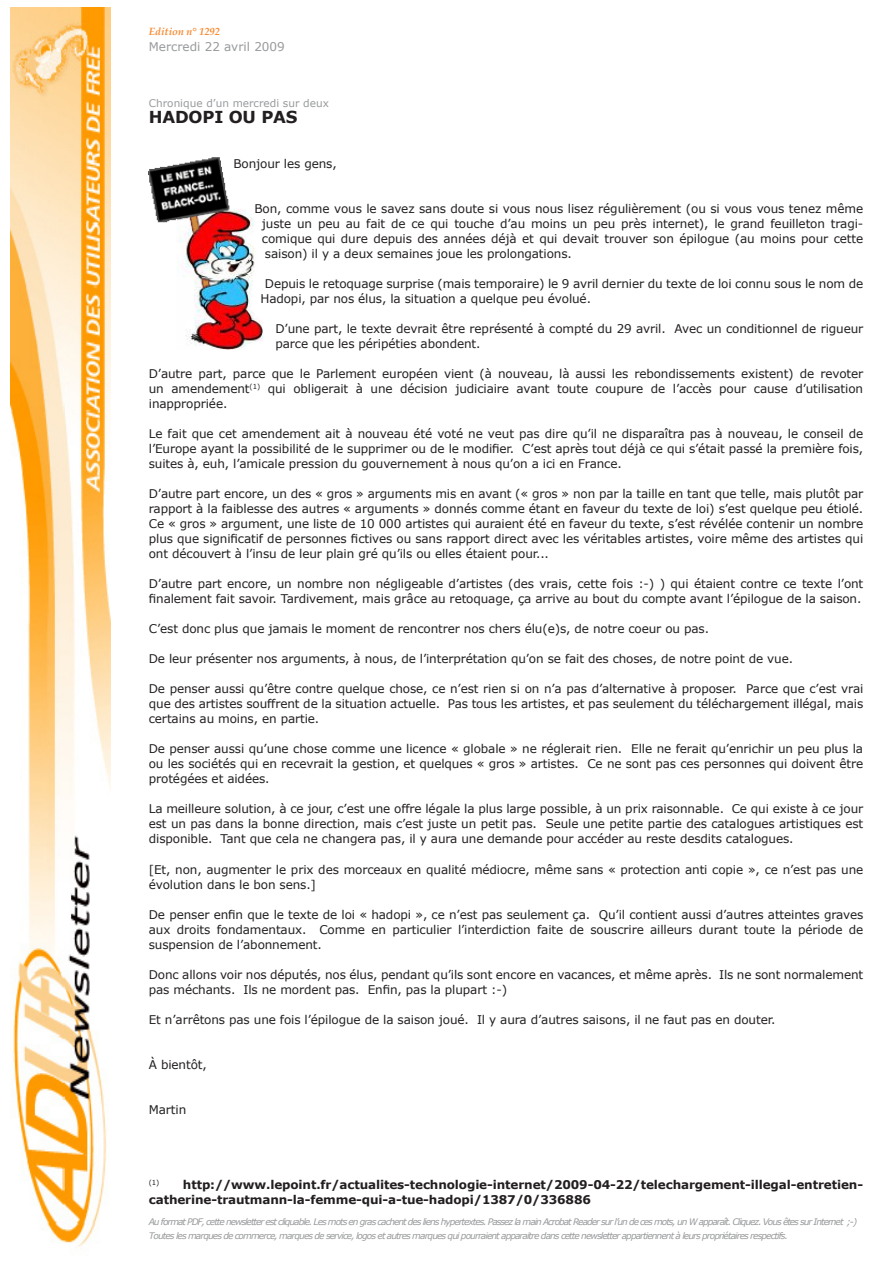
<style>
.page{position:relative;width:893px;height:1263px;background:#fff}
.page>*{position:absolute;margin:0;border:0;box-sizing:border-box;transform-origin:0 0}
.t1{font:700 16.5px "Verdana";letter-spacing:-.01em;color:#231f20}
.t2{font:12px/15px "Verdana";letter-spacing:-.01em;color:#231f20;text-align:justify}
.t3{font:700 12px/15px "Verdana";letter-spacing:-.01em;color:#231f20}
.t4{font:12px "Verdana";color:#97999b}
.t5{font:10.5px "Verdana";color:#97999b}
.t6{font:italic 700 10.5px "Palatino Linotype";color:#f88b33}
.t7{font:italic 9px "Verdana";letter-spacing:-.1em;color:#97999b}
</style>
<div class="page">
<img style="left:11px;top:8px;width:100px;height:1239px">
<img style="left:149px;top:157px;width:114px;height:193px">
<p class="t6" style="left:149px;top:24px;width:73px">Edition n° 1292</p>
<p class="t4" style="left:149px;top:39px;width:138px">Mercredi 22 avril 2009</p>
<p class="t5" style="left:149px;top:96px;width:182px">Chronique d’un mercredi sur deux</p>
<p class="t1" style="left:149px;top:107px;width:150px">HADOPI OU PAS</p>
<p class="t2" style="left:233px;top:157px;width:105px">Bonjour les gens,</p>
<p class="t2" style="left:262px;top:202px;width:603px;text-indent:-8px">Bon, comme vous le savez sans doute si vous nous lisez régulièrement (ou si vous vous tenez même juste un peu au fait de ce qui touche d’au moins un peu près internet), le grand feuilleton tragi&shy;comique qui dure depuis des années déjà et qui devait trouver son épilogue (au moins pour cette saison) il y a deux semaines joue les prolongations.</p>
<p class="t2" style="left:260px;top:277px;width:604px;text-indent:4px">Depuis le retoquage surprise (mais temporaire) le 9 avril dernier du texte de loi connu sous le nom de<br>Hadopi, par nos élus, la situation a quelque peu évolué.</p>
<p class="t2" style="left:275px;top:322px;width:589px">D’une part, le texte devrait être représenté à compté du 29 avril. Avec un conditionnel de rigueur parce que les péripéties abondent.</p>
<p class="t2" style="left:149px;top:367px;width:716px">D’autre part, parce que le Parlement européen vient (à nouveau, là aussi les rebondissements existent) de revoter un amendement<sup>(1)</sup> qui obligerait à une décision judiciaire avant toute coupure de l’accès pour cause d’utilisation inappropriée.</p>
<p class="t2" style="left:149px;top:427px;width:716px">Le fait que cet amendement ait à nouveau été voté ne veut pas dire qu’il ne disparaîtra pas à nouveau, le conseil de l’Europe ayant la possibilité de le supprimer ou de le modifier. C’est après tout déjà ce qui s’était passé la première fois, suites à, euh, l’amicale pression du gouvernement à nous qu’on a ici en France.</p>
<p class="t2" style="left:149px;top:487px;width:716px">D’autre part encore, un des « gros » arguments mis en avant (« gros » non par la taille en tant que telle, mais plutôt par rapport à la faiblesse des autres « arguments » donnés comme étant en faveur du texte de loi) s’est quelque peu étiolé.<br>Ce « gros » argument, une liste de 10 000 artistes qui auraient été en faveur du texte, s’est révélée contenir un nombre plus que significatif de personnes fictives ou sans rapport direct avec les véritables artistes, voire même des artistes qui ont découvert à l’insu de leur plain gré qu’ils ou elles étaient pour...</p>
<p class="t2" style="left:149px;top:577px;width:716px">D’autre part encore, un nombre non négligeable d’artistes (des vrais, cette fois :-) ) qui étaient contre ce texte l’ont finalement fait savoir. Tardivement, mais grâce au retoquage, ça arrive au bout du compte avant l’épilogue de la saison.</p>
<p class="t2" style="left:149px;top:622px;width:562px">C’est donc plus que jamais le moment de rencontrer nos chers élu(e)s, de notre coeur ou pas.</p>
<p class="t2" style="left:149px;top:652px;width:646px">De leur présenter nos arguments, à nous, de l’interprétation qu’on se fait des choses, de notre point de vue.</p>
<p class="t2" style="left:149px;top:682px;width:716px">De penser aussi qu’être contre quelque chose, ce n’est rien si on n’a pas d’alternative à proposer. Parce que c’est vrai que des artistes souffrent de la situation actuelle. Pas tous les artistes, et pas seulement du téléchargement illégal, mais certains au moins, en partie.</p>
<p class="t2" style="left:149px;top:742px;width:716px">De penser aussi qu’une chose comme une licence « globale » ne réglerait rien. Elle ne ferait qu’enrichir un peu plus la ou les sociétés qui en recevrait la gestion, et quelques « gros » artistes. Ce ne sont pas ces personnes qui doivent être protégées et aidées.</p>
<p class="t2" style="left:149px;top:802px;width:716px">La meilleure solution, à ce jour, c’est une offre légale la plus large possible, à un prix raisonnable. Ce qui existe à ce jour est un pas dans la bonne direction, mais c’est juste un petit pas. Seule une petite partie des catalogues artistiques est disponible. Tant que cela ne changera pas, il y aura une demande pour accéder au reste desdits catalogues.</p>
<p class="t2" style="left:149px;top:862px;width:716px">[Et, non, augmenter le prix des morceaux en qualité médiocre, même sans « protection anti copie », ce n’est pas une évolution dans le bon sens.]</p>
<p class="t2" style="left:149px;top:907px;width:716px">De penser enfin que le texte de loi « hadopi », ce n’est pas seulement ça. Qu’il contient aussi d’autres atteintes graves aux droits fondamentaux. Comme en particulier l’interdiction faite de souscrire ailleurs durant toute la période de suspension de l’abonnement.</p>
<p class="t2" style="left:149px;top:967px;width:716px">Donc allons voir nos députés, nos élus, pendant qu’ils sont encore en vacances, et même après. Ils ne sont normalement pas méchants. Ils ne mordent pas. Enfin, pas la plupart :-)</p>
<p class="t2" style="left:149px;top:1012px;width:628px">Et n’arrêtons pas une fois l’épilogue de la saison joué. Il y aura d’autres saisons, il ne faut pas en douter.</p>
<p class="t2" style="left:149px;top:1057px;width:59px">À bientôt,</p>
<p class="t2" style="left:149px;top:1102px;width:39px">Martin</p>
<p class="t3" style="left:149px;top:1177px;width:716px"><sup>(1)</sup> http://www.lepoint.fr/actualites-technologie-internet/2009-04-22/telechargement-illegal-entretien&shy;catherine-trautmann-la-femme-qui-a-tue-hadopi/1387/0/336886</p>
<p class="t7" style="left:149px;top:1216px;width:710px">Au format PDF, cette newsletter est cliquable. Les mots en gras cachent des liens hypertextes. Passez la main Acrobat Reader sur l’un de ces mots, un W apparaît. Cliquez. Vous êtes sur Internet ;-)</p>
<p class="t7" style="left:149px;top:1230px;width:641px">Toutes les marques de commerce, marques de service, logos et autres marques qui pourraient apparaitre dans cette newsletter appartiennent à leurs propriétaires respectifs.</p>
</div>
